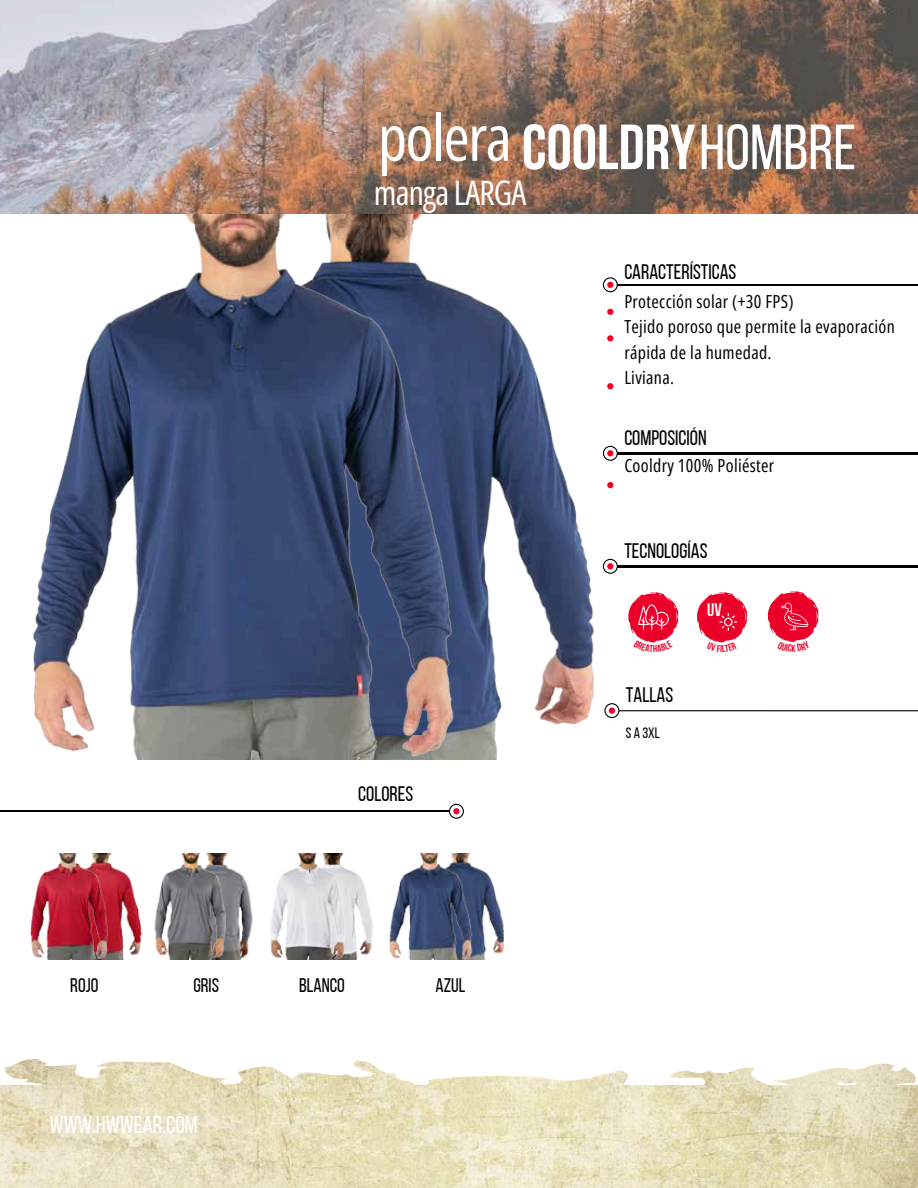
<style>
.page{position:relative;width:918px;height:1188px;background:#fff}
.page>*{position:absolute;margin:0;border:0;box-sizing:border-box;transform-origin:0 0}
.t1{font:700 63.75px "Bebas Neue";color:#fff}
.t2{font:63.75px "Open Sans Condensed";letter-spacing:-.025em;color:#fff}
.t3{font:33.75px "Open Sans Condensed";letter-spacing:-.025em;color:#fff}
.t4{font:24.3px "Bebas Neue";color:#fff}
.t5{font:21px "Bebas Neue";color:#000}
.t6{font:19.65px "Bebas Neue";color:#000}
.t7{font:700 18.15px "Bebas Neue";color:#fff}
.t8{font:18px/25.5px "Open Sans Condensed";letter-spacing:.02em;color:#000}
.t9{font:15px "Bebas Neue";letter-spacing:.075em;color:#000}
.s1{font-weight:400}
</style>
<div class="page">
<img style="left:0;top:0;width:918px;height:214px">
<img style="left:0;top:1059px;width:918px;height:129px">
<hr style="left:0;top:811px;width:449px;height:1px;background:#000">
<svg style="left:449px;top:804px;width:15px;height:15px"></svg>
<div style="left:453px;top:808px;width:7px;height:6px;background:#eb0029;border-radius:50%"></div>
<hr style="left:617px;top:284px;width:301px;height:2px;background:#000">
<hr style="left:617px;top:453px;width:301px;height:1px;background:#000">
<hr style="left:617px;top:566px;width:301px;height:1px;background:#000">
<hr style="left:619px;top:710px;width:299px;height:1px;background:#000">
<img style="left:389px;top:854px;width:116px;height:105px">
<img style="left:515px;top:277px;width:138px;height:448px">
<img style="left:33px;top:214px;width:482px;height:546px">
<img style="left:361px;top:879px;width:12px;height:76px">
<img style="left:30px;top:854px;width:331px;height:105px">
<svg style="left:628px;top:592px;width:51px;height:60px"></svg>
<svg style="left:697px;top:592px;width:50px;height:51px"></svg>
<svg style="left:768px;top:591px;width:51px;height:51px"></svg>
<p class="t2" style="left:378px;top:93px;width:135px">polera</p>
<p class="t3" style="left:374px;top:168px;width:154px">manga LARGA</p>
<p class="t1" style="left:522px;top:121px;width:336px">COOLDRY<span class="s1">HOMBRE</span></p>
<p class="t5" style="left:624px;top:264px;width:114px">CARACTERÍSTICAS</p>
<h6 class="t8" style="left:624px;top:288px;width:272px">Protección solar (+30 FPS)<br>Tejido poroso que permite la evaporación rápida de la humedad.<br>Liviana.</h6>
<p class="t5" style="left:624px;top:429px;width:84px">COMPOSICIÓN</p>
<p class="t8" style="left:624px;top:452px;width:152px">Cooldry 100% Poliéster</p>
<p class="t5" style="left:624px;top:542px;width:85px">TECNOLOGÍAS</p>
<p class="t5" style="left:358px;top:786px;width:57px">COLORES</p>
<p class="t6" style="left:70px;top:977px;width:30px">ROJO</p>
<p class="t6" style="left:193px;top:977px;width:27px">GRIS</p>
<p class="t6" style="left:299px;top:977px;width:47px">BLANCO</p>
<p class="t6" style="left:436px;top:977px;width:31px">AZUL</p>
<p class="t4" style="left:50px;top:1115px;width:150px">WWW.HWWEAR.COM</p>
<p class="t5" style="left:626px;top:687px;width:49px">TALLAS</p>
<p class="t9" style="left:626px;top:726px;width:35px">SA3XL</p>
<p class="t7" style="left:707px;top:602px;width:16px">UV</p>
</div>
